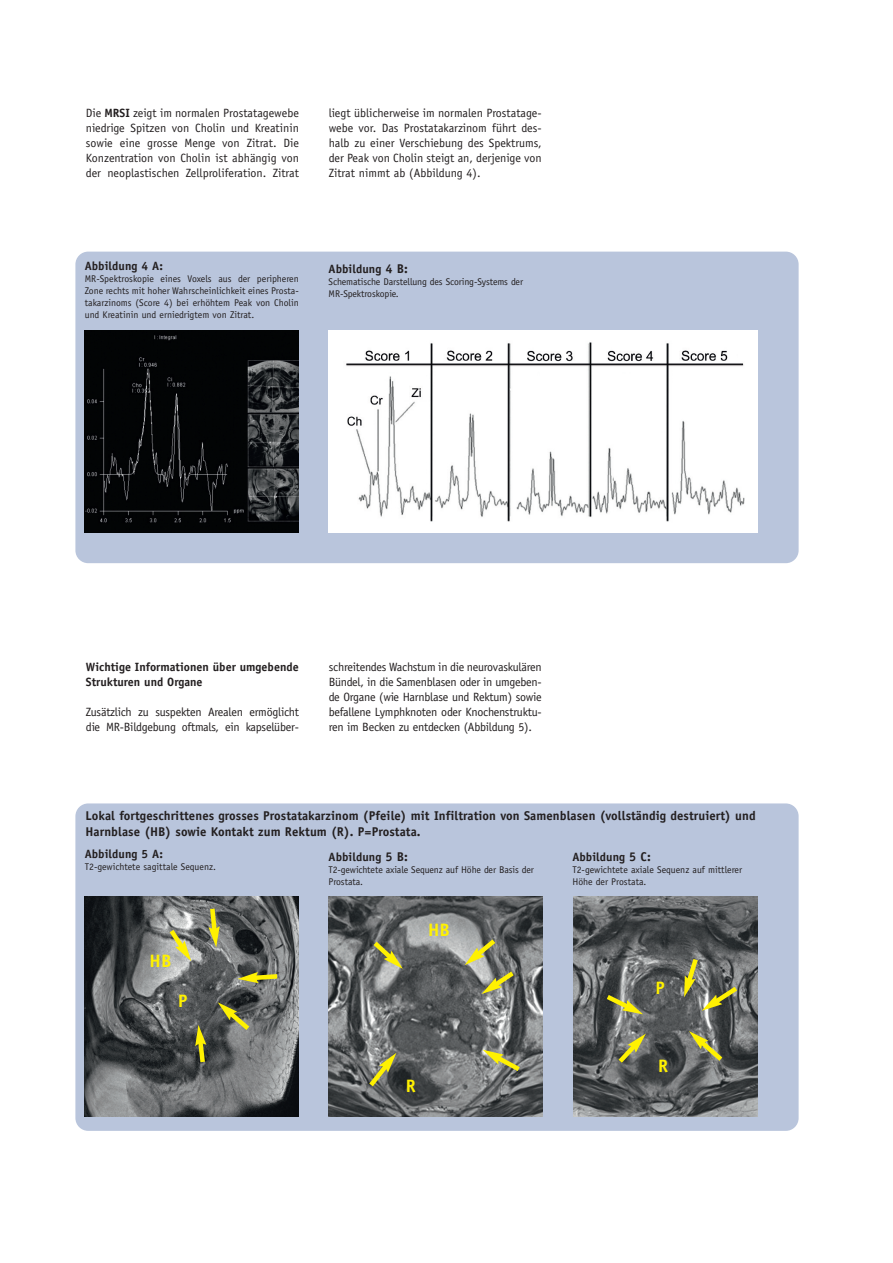
<style>
.page{position:relative;width:893px;height:1263px;background:#fff}
.page>*{position:absolute;margin:0;border:0;box-sizing:border-box;transform-origin:0 0}
.t1{font:700 18px "Officina Sans";color:#fff101}
.t2{font:700 12.75px/15.3px "Officina Sans";letter-spacing:.005em;color:#231f20}
.t3{font:12px/15px "Officina Sans";letter-spacing:-.02em;color:#231f20;text-align:justify}
.t4{font:700 12px/15px "Officina Sans";color:#231f20}
.t5{font:9.75px/12px "Officina Sans";letter-spacing:-.01em;color:#231f20}
.s1{font-weight:700}
.s2{font-size:12.75px}
</style>
<div class="page">
<div style="left:75px;top:252px;width:724px;height:311px;background:#b9c5dc;border-radius:13px"></div>
<img style="left:85px;top:330px;width:214px;height:202px">
<div style="left:329px;top:330px;width:429px;height:202px;background:#fff"></div>
<img style="left:346px;top:342px;width:399px;height:180px">
<div style="left:75px;top:803px;width:724px;height:328px;background:#b9c5dc;border-radius:13px"></div>
<img style="left:85px;top:897px;width:214px;height:219px">
<img style="left:329px;top:897px;width:214px;height:219px">
<img style="left:573px;top:897px;width:184px;height:219px">
<svg style="left:165px;top:925px;width:26px;height:36px"></svg>
<svg style="left:207px;top:904px;width:13px;height:43px"></svg>
<svg style="left:238px;top:971px;width:44px;height:12px"></svg>
<svg style="left:218px;top:1002px;width:36px;height:33px"></svg>
<svg style="left:195px;top:1025px;width:13px;height:42px"></svg>
<svg style="left:369px;top:937px;width:34px;height:32px"></svg>
<svg style="left:365px;top:1053px;width:31px;height:38px"></svg>
<svg style="left:465px;top:935px;width:54px;height:59px;background:#86876c"></svg>
<svg style="left:483px;top:1050px;width:42px;height:25px"></svg>
<svg style="left:602px;top:991px;width:41px;height:23px"></svg>
<svg style="left:683px;top:954px;width:59px;height:57px;background:#7a7a5f"></svg>
<svg style="left:689px;top:1031px;width:38px;height:34px"></svg>
<svg style="left:614px;top:1033px;width:32px;height:34px"></svg>
<p class="t3" style="left:86px;top:106px;width:215px">Die <span class="s1">MRSI</span> zeigt im normalen Prostatagewebe niedrige Spitzen von Cholin und Kreatinin sowie eine grosse Menge von Zitrat. Die Konzentration von Cholin ist abhängig von der neoplastischen Zellproliferation. Zitrat</p>
<p class="t3" style="left:329px;top:106px;width:215px">liegt üblicherweise im normalen Prostatage&shy;webe vor. Das Prostatakarzinom führt des&shy;halb zu einer Verschiebung des Spektrums, der Peak von Cholin steigt an, derjenige von Zitrat nimmt ab (Abbildung 4).</p>
<p class="t4" style="left:85px;top:259px;width:80px">Abbildung 4 A:</p>
<p class="t5" style="left:85px;top:274px;width:216px;text-align:justify">MR-Spektroskopie eines Voxels aus der peripheren Zone rechts mit hoher Wahrscheinlichkeit eines Prosta&shy;takarzinoms (Score 4) bei erhöhtem Peak von Cholin und Kreatinin und erniedrigtem von Zitrat.</p>
<p class="t4" style="left:329px;top:262px;width:81px">Abbildung <span class="s2">4 B:</span></p>
<p class="t5" style="left:329px;top:276px;width:196px">Schematische Darstellung des Scoring-Systems der<br>MR-Spektroskopie.</p>
<p class="t4" style="left:86px;top:661px;width:214px">Wichtige Informationen über umgebende<br>Strukturen und Organe</p>
<p class="t3" style="left:86px;top:706px;width:215px">Zusätzlich zu suspekten Arealen ermöglicht die MR-Bildgebung oftmals, ein kapselüber-</p>
<p class="t3" style="left:329px;top:661px;width:215px">schreitendes Wachstum in die neurovaskulären Bündel, in die Samenblasen oder in umgeben&shy;de Organe (wie Harnblase und Rektum) sowie befallene Lymphknoten oder Knochenstruktu&shy;ren im Becken zu entdecken (Abbildung 5).</p>
<p class="t2" style="left:85px;top:809px;width:672px">Lokal fortgeschrittenes grosses Prostatakarzinom (Pfeile) mit Infiltration von Samenblasen (vollständig destruiert) und<br>Harnblase (HB) sowie Kontakt zum Rektum (R). P=Prostata.</p>
<p class="t4" style="left:85px;top:847px;width:80px">Abbildung 5 A:</p>
<p class="t5" style="left:85px;top:861px;width:133px">T2-gewichtete sagittale Sequenz.</p>
<h1 class="t1" style="left:149px;top:954px;width:23px">HB</h1>
<h1 class="t1" style="left:178px;top:994px;width:11px">P</h1>
<p class="t4" style="left:329px;top:850px;width:81px">Abbildung <span class="s2">5 B:</span></p>
<p class="t5" style="left:329px;top:864px;width:207px">T2-gewichtete axiale Sequenz auf Höhe der Basis der<br>Prostata.</p>
<h1 class="t1" style="left:428px;top:923px;width:23px">HB</h1>
<h1 class="t1" style="left:406px;top:1079px;width:12px">R</h1>
<p class="t4" style="left:572px;top:851px;width:80px">Abbildung <span class="s2">5 C:</span></p>
<p class="t5" style="left:572px;top:865px;width:171px">T2-gewichtete axiale Sequenz auf mittlerer<br>Höhe der Prostata.</p>
<h1 class="t1" style="left:655px;top:981px;width:11px">P</h1>
<h1 class="t1" style="left:658px;top:1059px;width:12px">R</h1>
</div>
